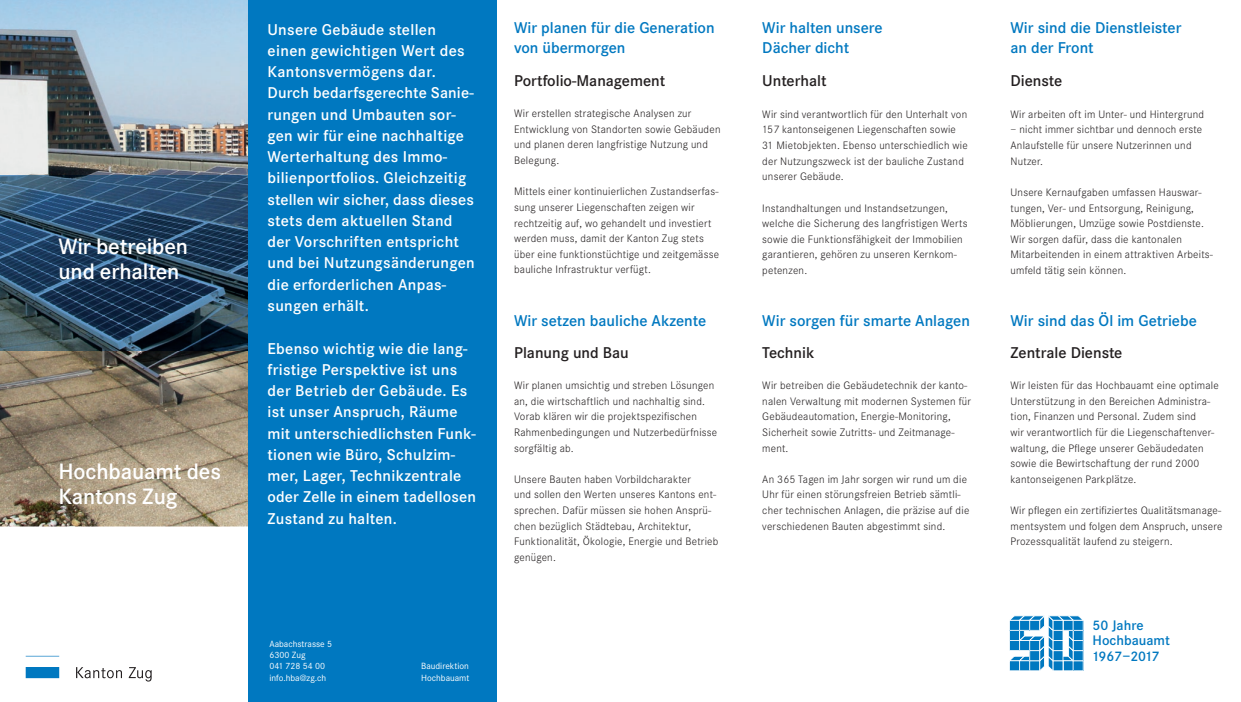
<style>
.page{position:relative;width:1241px;height:702px;background:#fff}
.page>*{position:absolute;margin:0;border:0;box-sizing:border-box;transform-origin:0 0}
.t1{font:600 23.12px/25px "Corporate S";letter-spacing:-.005em;color:#fff}
.t2{font:600 16.25px/21.2px "Corporate S";letter-spacing:.02em;color:#fff}
.t3{font:600 16.25px/20px "Corporate S";color:#0078c0}
.t4{font:600 16.25px "Corporate S";color:#231f20}
.t5{font:600 14.38px/15.6px "Corporate S";color:#0078c0}
.t6{font:300 11.25px/15.6px "Corporate S";letter-spacing:.02em;color:#231f20}
.t7{font:9.38px/11.2px "Corporate S";color:#fff}
</style>
<div class="page">
<img style="left:0;top:0;width:248px;height:526px">
<img style="left:0;top:175px;width:248px;height:176px">
<svg style="left:76px;top:667px;width:76px;height:14px"></svg>
<svg style="left:26px;top:655px;width:33px;height:23px"></svg>
<div style="left:248px;top:0;width:248px;height:702px;background:#0078c0"></div>
<svg style="left:1009px;top:615px;width:75px;height:56px"></svg>
<h1 class="t1" style="left:58px;top:234px;width:131px">Wir betreiben und erhalten</h1>
<h1 class="t1" style="left:58px;top:459px;width:164px">Hochbauamt des<br>Kantons Zug</h1>
<p class="t2" style="left:267px;top:19px;width:209px">Unsere Gebäude stellen einen gewichtigen Wert des<br>Kantonsvermögens dar.<br>Durch bedarfsgerechte Sanie&shy;rungen und Umbauten sor&shy;gen wir für eine nachhal tige<br>Werterhaltung des Immo -<br>bi lienportfolios. Gleichzeitig stellen wir sicher, dass dieses stets dem aktuellen Stand der Vorschriften entspricht und bei Nutzungs änderungen die erforder li chen Anpas -<br>s ungen erhält.</p>
<p class="t2" style="left:267px;top:338px;width:210px">Ebenso wichtig wie die lang&shy;fristige Perspektive ist uns der Betrieb der Gebäude. Es ist unser Anspruch, Räume mit unterschiedlichsten Funk&shy;tionen wie Büro, Schulzim&shy;mer, Lager, Technikzentrale oder Zelle in einem tadel losen<br>Zustand zu halten.</p>
<p class="t7" style="left:269px;top:638px;width:64px">Aabachstrasse 5<br>6300 Zug<br>041 728 54 00 info.hba@zg.ch</p>
<p class="t7" style="left:421px;top:660px;width:50px">Baudirektion<br>Hochbauamt</p>
<h2 class="t3" style="left:514px;top:18px;width:202px">Wir planen für die Generation von übermorgen</h2>
<h2 class="t4" style="left:514px;top:71px;width:153px">Portfolio-Management</h2>
<p class="t6" style="left:514px;top:106px;width:208px">Wir erstellen strategische Analysen zur Entwicklung von Standorten sowie Gebäuden und planen deren langfristige Nutzung und Belegung.</p>
<p class="t6" style="left:514px;top:184px;width:206px">Mittels einer kontinuierlichen Zustandserfas&shy;sung unserer Liegenschaften zeigen wir rechtzeitig auf, wo gehandelt und investiert werden muss, damit der Kanton Zug stets über eine funktionstüchtige und zeitgemässe bauliche Infrastruktur verfügt.</p>
<h2 class="t3" style="left:514px;top:311px;width:193px">Wir setzen bauliche Akzente</h2>
<h2 class="t4" style="left:514px;top:343px;width:116px">Planung und Bau</h2>
<p class="t6" style="left:514px;top:377px;width:204px">Wir planen umsichtig und streben Lösungen an, die wirtschaftlich und nachhaltig sind.<br>Vorab klären wir die projektspezifischen Rahmenbedingungen und Nutzerbedürfnisse sorgfältig ab.</p>
<p class="t6" style="left:514px;top:471px;width:206px">Unsere Bauten haben Vorbildcharakter<br>und sollen den Werten unseres Kantons ent&shy;sprechen. Dafür müssen sie hohen Ansprü&shy;chen bezüglich Städtebau, Architektur, Funktiona lität, Ökologie, Energie und Betrieb genügen.</p>
<h2 class="t3" style="left:762px;top:18px;width:122px">Wir halten unsere<br>Dächer dicht</h2>
<h2 class="t4" style="left:762px;top:71px;width:66px">Unterhalt</h2>
<p class="t6" style="left:762px;top:106px;width:207px">Wir sind verantwortlich für den Unterhalt von 157 kantonseigenen Liegenschaften sowie 31 Mietobjekten. Ebenso unterschiedlich wie der Nutzungszweck ist der bauliche Zustand unserer Gebäude.</p>
<p class="t6" style="left:762px;top:200px;width:207px">Instandhaltungen und Instandsetzungen, welche die Sicherung des langfristigen Werts sowie die Funktionsfähigkeit der Immobilien garantieren, gehören zu unseren Kernkom&shy;petenzen.</p>
<h2 class="t3" style="left:762px;top:311px;width:209px">Wir sorgen für smarte Anlagen</h2>
<h2 class="t4" style="left:762px;top:343px;width:54px">Technik</h2>
<p class="t6" style="left:762px;top:377px;width:210px">Wir betreiben die Gebäudetechnik der kanto&shy;nalen Verwaltung mit modernen Systemen für Gebäudeautomation, Energie-Monitoring, Sicherheit sowie Zutritts- und Zeitmanage&shy;ment.</p>
<p class="t6" style="left:762px;top:471px;width:208px">An 365 Tagen im Jahr sorgen wir rund um die Uhr für einen störungsfreien Betrieb sämtli&shy;cher technischen Anlagen, die präzise auf die verschiedenen Bauten abgestimmt sind.</p>
<h2 class="t3" style="left:1010px;top:18px;width:172px">Wir sind die Dienstleister an der Front</h2>
<h2 class="t4" style="left:1010px;top:71px;width:53px">Dienste</h2>
<p class="t6" style="left:1010px;top:106px;width:195px">Wir arbeiten oft im Unter- und Hintergrund</p>
<p class="t6" style="left:1010px;top:122px;width:193px">– nicht immer sichtbar und dennoch erste<br>Anlaufstelle für unsere Nutzerinnen und<br>Nutzer.</p>
<p class="t6" style="left:1010px;top:184px;width:204px">Unsere Kernaufgaben umfassen Hauswar&shy;tungen, Ver- und Entsorgung, Reinigung, Möblierungen, Umzüge sowie Postdienste.<br>Wir sorgen dafür, dass die kantonalen<br>Mit arbeitenden in einem attraktiven Arbeits&shy;umfeld tätig sein können.</p>
<h2 class="t3" style="left:1010px;top:311px;width:188px">Wir sind das Öl im Getriebe</h2>
<h2 class="t4" style="left:1010px;top:343px;width:113px">Zentrale Dienste</h2>
<p class="t6" style="left:1010px;top:377px;width:210px">Wir leisten für das Hochbauamt eine optimale Unterstützung in den Bereichen Administra&shy;tion, Finanzen und Personal. Zudem sind<br>wir verantwortlich für die Liegenschaftenver&shy;waltung, die Pflege unserer Gebäudedaten sowie die Bewirtschaftung der rund 2000 kantons eigenen Parkplätze.</p>
<p class="t6" style="left:1010px;top:502px;width:213px;text-align:justify">Wir pflegen ein zertifiziertes Qualitätsmanage&shy;mentsystem und folgen dem Anspruch, unsere Prozessqualität laufend zu steigern.</p>
<p class="t5" style="left:1091px;top:617px;width:80px">50 Jahre<br>Hochbauamt<br>1967–2017</p>
</div>
